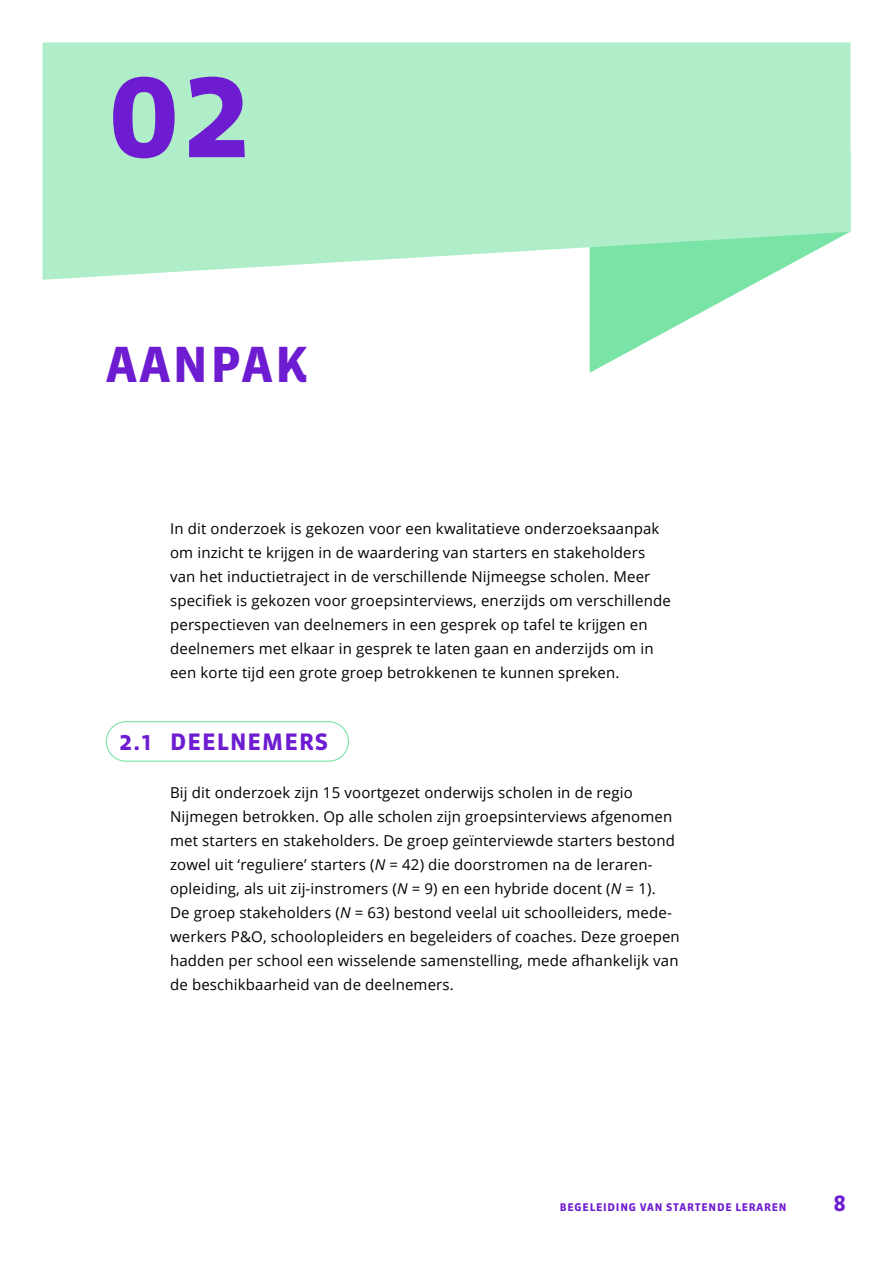
<style>
.page{position:relative;width:893px;height:1263px;background:#fff}
.page>*{position:absolute;margin:0;border:0;box-sizing:border-box;transform-origin:0 0}
.Hfst_nummer{font:700 120px "Sanuk";color:#6e1cd1}
.Hoofdstuk{font:700 48px "Sanuk";letter-spacing:.05em;color:#6e1cd1}
.Paragraaf___kader{font:700 22.5px "Sanuk";letter-spacing:.05em;color:#6e1cd1}
.t1{font:700 21px "Sanuk";color:#6e1cd1}
.Brood{font:15px/24px "Open Sans";letter-spacing:.01em;color:#000}
.t2{font:700 10.5px "Sanuk";letter-spacing:.075em;color:#6e1cd1}
.s1{font-style:italic}
</style>
<div class="page">
<svg style="left:590px;top:280px;width:171px;height:93px"></svg>
<svg style="left:43px;top:43px;width:807px;height:237px;background:#b1eeca"></svg>
<div style="left:106px;top:721px;width:243px;height:41px;border:1px solid #7ae3a6;border-radius:20px"></div>
<p class="Hfst_nummer" style="left:106px;top:39px;width:148px">02</p>
<p class="Hoofdstuk" style="left:106px;top:335px;width:203px">AANPAK</p>
<p class="Brood" style="left:170px;top:516px;width:502px">In dit onderzoek is gekozen voor een kwalitatieve onderzoeksaanpak om inzicht te krijgen in de waardering van starters en stakeholders van het inductietraject in de verschillende Nijmeegse scholen. Meer specifiek is gekozen voor groepsinterviews, enerzijds om verschillende perspectieven van deelnemers in een gesprek op tafel te krijgen en deelnemers met elkaar in gesprek te laten gaan en anderzijds om in een korte tijd een grote groep betrokkenen te kunnen spreken.</p>
<p class="Paragraaf___kader" style="left:119px;top:728px;width:211px">2.1 DEELNEMERS</p>
<p class="Brood" style="left:170px;top:780px;width:511px">Bij dit onderzoek zijn 15 voortgezet onderwijs scholen in de regio Nijmegen betrokken. Op alle scholen zijn groepsinterviews afgenomen met starters en stakeholders. De groep geïnterviewde starters bestond zowel uit ‘reguliere’ starters (<span class="s1">N</span> = 42) die doorstromen na de leraren&shy;opleiding, als uit zij-instromers (<span class="s1">N</span> = 9) en een hybride docent (<span class="s1">N</span> = 1).<br>De groep stakeholders (<span class="s1">N</span> = 63) bestond veelal uit schoolleiders, mede&shy;werkers P&amp;O, schoolopleiders en begeleiders of coaches. Deze groepen hadden per school een wisselende samenstelling, mede afhankelijk van de beschikbaarheid van de deelnemers.</p>
<p class="t2" style="left:560px;top:1200px;width:228px">BEGELEIDING VAN STARTENDE LERAREN</p>
<h3 class="t1" style="left:833px;top:1190px;width:14px">8</h3>
</div>
